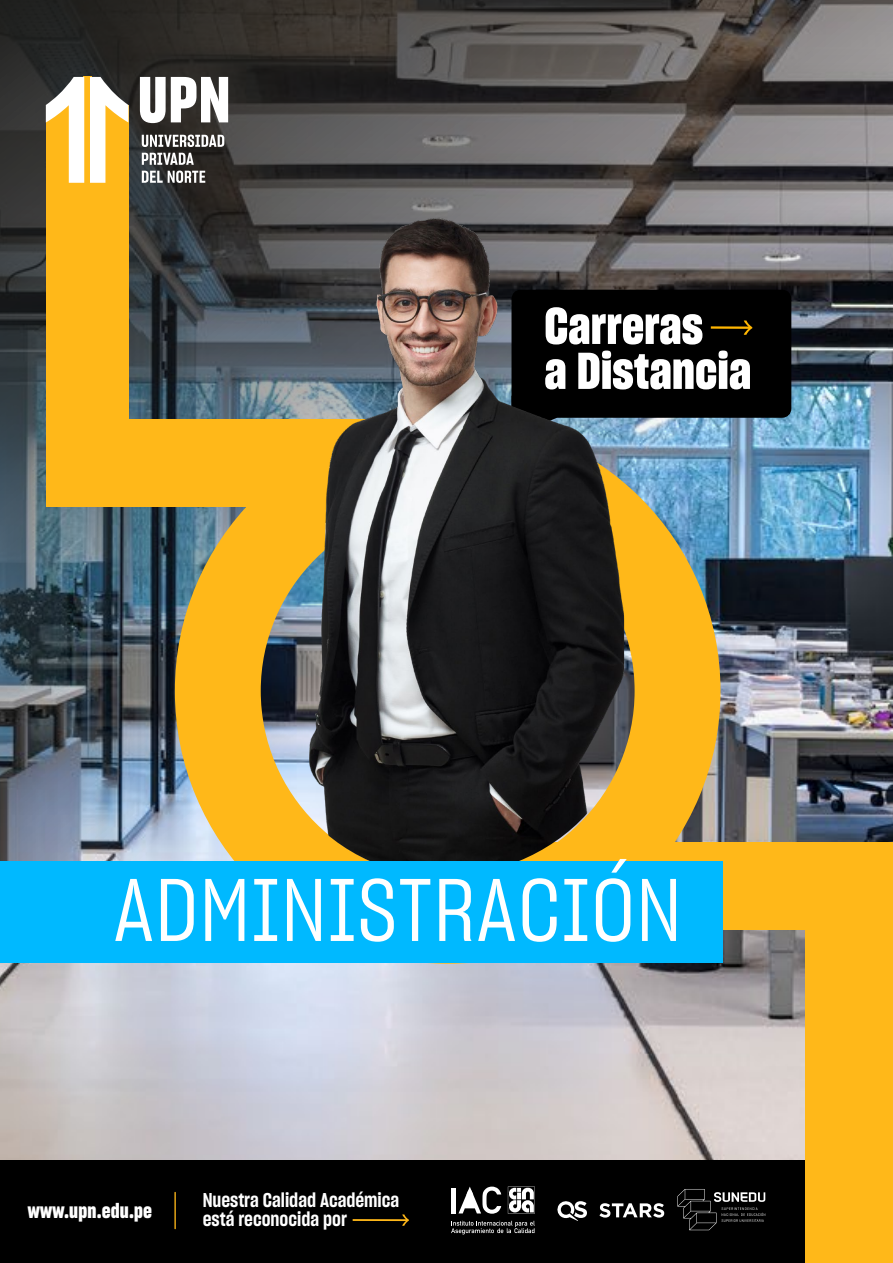
<style>
.page{position:relative;width:893px;height:1263px;background:#fff}
.page>*{position:absolute;margin:0;border:0;box-sizing:border-box;transform-origin:0 0}
.t1{font:87.3px "Sharp Grotesk Book 15";letter-spacing:.01em;color:#fff}
.t2{font:50.25px/45px "Sharp Grotesk Bold 15";color:#fff}
.t3{font:19.8px "Sharp Grotesk Bold 15";letter-spacing:.01em;color:#fff}
.t4{font:19.5px/19.5px "Sharp Grotesk Semi Bold 15";color:#fff}
</style>
<div class="page">
<img style="left:0;top:929px;width:805px;height:231px">
<img style="left:0;top:0;width:893px;height:861px">
<div style="left:422px;top:842px;width:471px;height:87px;background:#ffb819"></div>
<svg style="left:84px;top:77px;width:6px;height:28px"></svg>
<img style="left:175px;top:418px;width:545px;height:546px">
<div style="left:55px;top:419px;width:371px;height:87px;background:#ffb819"></div>
<div style="left:46px;top:105px;width:82px;height:402px;background:#ffb819"></div>
<svg style="left:140px;top:77px;width:88px;height:46px"></svg>
<svg style="left:46px;top:77px;width:38px;height:106px"></svg>
<svg style="left:90px;top:77px;width:38px;height:106px"></svg>
<svg style="left:142px;top:135px;width:82px;height:12px"></svg>
<svg style="left:142px;top:153px;width:52px;height:12px"></svg>
<svg style="left:142px;top:171px;width:63px;height:12px"></svg>
<div style="left:0;top:1160px;width:893px;height:103px;background:#000"></div>
<div style="left:805px;top:855px;width:88px;height:408px;background:#ffb819"></div>
<svg style="left:624px;top:290px;width:167px;height:145px;background:#111619"></svg>
<img style="left:309px;top:215px;width:315px;height:646px">
<div style="left:0;top:861px;width:722px;height:101px;background:#00b9ff"></div>
<svg style="left:677px;top:1189px;width:88px;height:41px"></svg>
<svg style="left:557px;top:1201px;width:30px;height:20px"></svg>
<svg style="left:599px;top:1203px;width:65px;height:14px"></svg>
<svg style="left:353px;top:1214px;width:56px;height:12px"></svg>
<svg style="left:451px;top:1221px;width:84px;height:13px"></svg>
<svg style="left:508px;top:1186px;width:27px;height:27px"></svg>
<hr style="left:451px;top:1187px;width:4px;height:26px;background:#fff">
<svg style="left:458px;top:1186px;width:43px;height:28px"></svg>
<hr style="left:174px;top:1192px;width:2px;height:37px;background:#ffb819">
<h2 class="t2" style="left:544px;top:303px;width:209px">Carreras<br>a Distancia</h2>
<h1 class="t1" style="left:113px;top:849px;width:570px">ADMINISTRACIÓN</h1>
<p class="t3" style="left:28px;top:1197px;width:126px">www.upn.edu.pe</p>
<p class="t4" style="left:203px;top:1189px;width:198px">Nuestra Calidad Académica está reconocida por</p>
</div>
